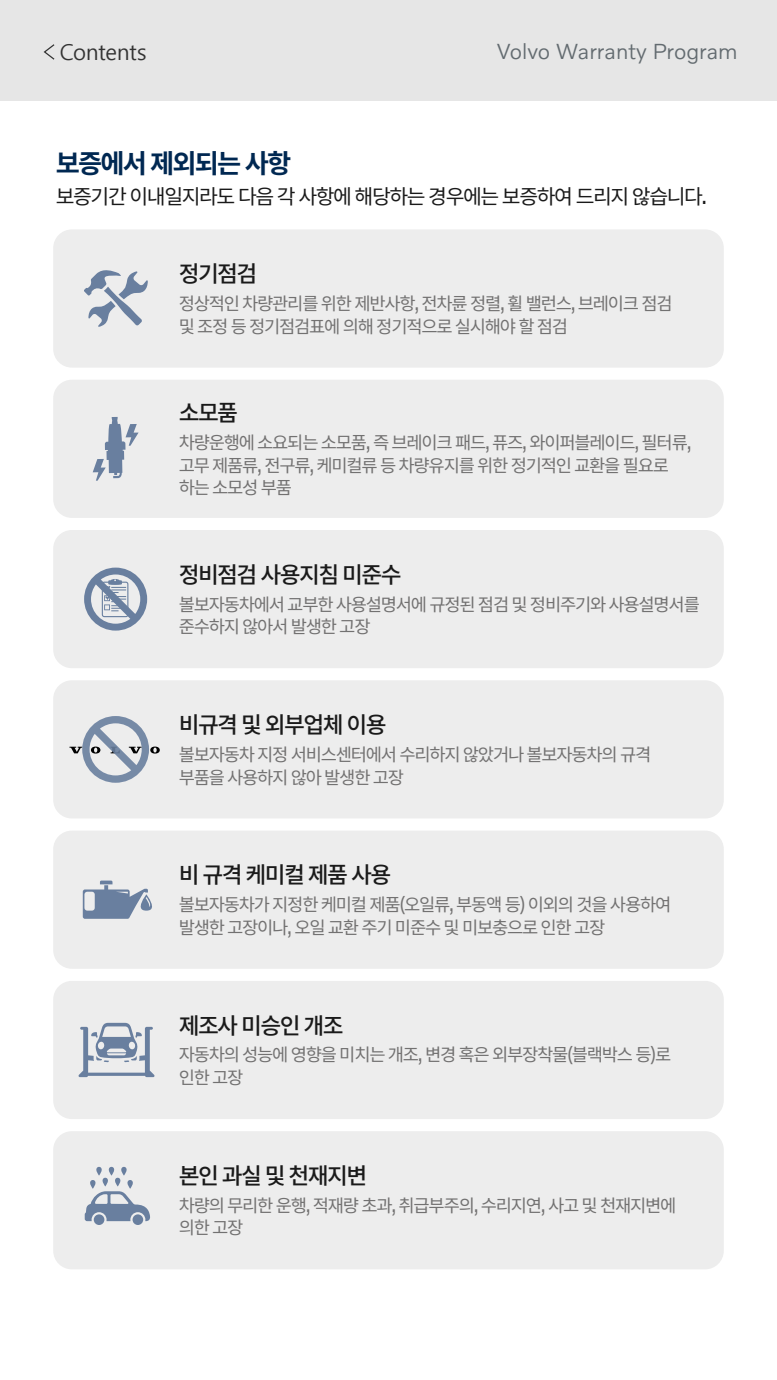
<style>
.page{position:relative;width:777px;height:1380px;background:#fff}
.page>*{position:absolute;margin:0;border:0;box-sizing:border-box;transform-origin:0 0}
.t1{font:700 26.25px "Noto Sans CJ Kkr";letter-spacing:-.07em;color:#002852}
.t2{font:500 22.69px "Noto Sans CJ Kkr";letter-spacing:-.07em;color:#1a1a1a}
.t3{font:300 22.06px "Volvo Novum";color:#636b70}
.t4{font:21.88px "Malgun Gothic";letter-spacing:-.015em;color:#333}
.t5{font:20.5px "Noto Sans CJ Kkr";letter-spacing:-.07em;color:#1a1a1a}
.t6{font:17.62px/22.7px "Noto Sans CJ Kkr";letter-spacing:-.07em;color:#727171}
.s1{font-family:"Volvo Novum";font-size:21.5px}
.s2{font-family:"Volvo Novum";font-size:18.56px}
</style>
<div class="page">
<div style="left:0;top:0;width:776px;height:100px;background:#e6e6e6"></div>
<svg style="left:43px;top:44px;width:12px;height:16px"></svg>
<div style="left:53px;top:229px;width:670px;height:139px;background:#ededed;border-radius:19px"></div>
<svg style="left:84px;top:270px;width:64px;height:57px"></svg>
<div style="left:53px;top:380px;width:670px;height:138px;background:#ededed;border-radius:19px"></div>
<div style="left:53px;top:530px;width:670px;height:138px;background:#ededed;border-radius:19px"></div>
<div style="left:53px;top:680px;width:670px;height:138px;background:#ededed;border-radius:19px"></div>
<div style="left:53px;top:831px;width:670px;height:138px;background:#ededed;border-radius:19px"></div>
<div style="left:53px;top:981px;width:670px;height:138px;background:#ededed;border-radius:19px"></div>
<div style="left:53px;top:1131px;width:670px;height:138px;background:#ededed;border-radius:19px"></div>
<svg style="left:84px;top:568px;width:63px;height:63px"></svg>
<svg style="left:92px;top:417px;width:47px;height:64px"></svg>
<svg style="left:83px;top:881px;width:69px;height:38px"></svg>
<svg style="left:85px;top:1166px;width:65px;height:59px"></svg>
<svg style="left:78px;top:1023px;width:77px;height:54px"></svg>
<svg style="left:69px;top:716px;width:91px;height:67px"></svg>
<p class="t4" style="left:60px;top:40px;width:88px">Contents</p>
<p class="t3" style="left:496px;top:37px;width:242px">Volvo Warranty Program</p>
<h1 class="t1" style="left:56px;top:149px;width:237px">보증에서 제외되는 사항</h1>
<p class="t5" style="left:56px;top:185px;width:652px">보증기간 이내일지라도 다음 각 사항에 해당하는 경우에는 보증하여 드리지 않습니다<span class="s1">.</span></p>
<p class="t2" style="left:179px;top:261px;width:80px">정기점검</p>
<p class="t6" style="left:179px;top:293px;width:495px">정상적인 차량관리를 위한 제반사항<span class="s2">,</span> 전차륜 정렬<span class="s2">,</span> 휠 밸런스<span class="s2">,</span> 브레이크 점검 및 조정 등 정기점검표에 의해 정기적으로 실시해야 할 점검</p>
<p class="t2" style="left:179px;top:400px;width:61px">소모품</p>
<p class="t6" style="left:179px;top:432px;width:514px">차량운행에 소요되는 소모품<span class="s2">,</span> 즉 브레이크 패드<span class="s2">,</span> 퓨즈<span class="s2">,</span> 와이퍼블레이드<span class="s2">,</span> 필터류<span class="s2">, </span>고무 제품류<span class="s2">,</span> 전구류<span class="s2">,</span> 케미컬류 등 차량유지를 위한 정기적인 교환을 필요로 하는 소모성 부품</p>
<p class="t2" style="left:179px;top:562px;width:224px">정비점검 사용지침 미준수</p>
<p class="t6" style="left:179px;top:593px;width:522px">볼보자동차에서 교부한 사용설명서에 규정된 점검 및 정비주기와 사용설명서를 준수하지 않아서 발생한 고장</p>
<p class="t2" style="left:179px;top:712px;width:209px">비규격 및 외부업체 이용</p>
<p class="t6" style="left:179px;top:743px;width:474px">볼보자동차 지정 서비스센터에서 수리하지 않았거나 볼보자동차의 규격 부품을 사용하지 않아 발생한 고장</p>
<p class="t2" style="left:179px;top:862px;width:214px">비 규격 케미컬 제품 사용</p>
<p class="t6" style="left:179px;top:894px;width:494px">볼보자동차가 지정한 케미컬 제품<span class="s2">(</span>오일류<span class="s2">,</span> 부동액 등<span class="s2">)</span> 이외의 것을 사용하여 발생한 고장이나<span class="s2">,</span> 오일 교환 주기 미준수 및 미보충으로 인한 고장</p>
<p class="t2" style="left:179px;top:1012px;width:166px">제조사 미승인 개조</p>
<p class="t6" style="left:179px;top:1044px;width:494px">자동차의 성능에 영향을 미치는 개조<span class="s2">,</span> 변경 혹은 외부장착물<span class="s2">(</span>블랙박스 등<span class="s2">)</span>로 인한 고장</p>
<p class="t2" style="left:179px;top:1163px;width:190px">본인 과실 및 천재지변</p>
<p class="t6" style="left:179px;top:1194px;width:499px">차량의 무리한 운행<span class="s2">,</span> 적재량 초과<span class="s2">,</span> 취급부주의<span class="s2">,</span> 수리지연<span class="s2">,</span> 사고 및 천재지변에 의한 고장</p>
</div>
